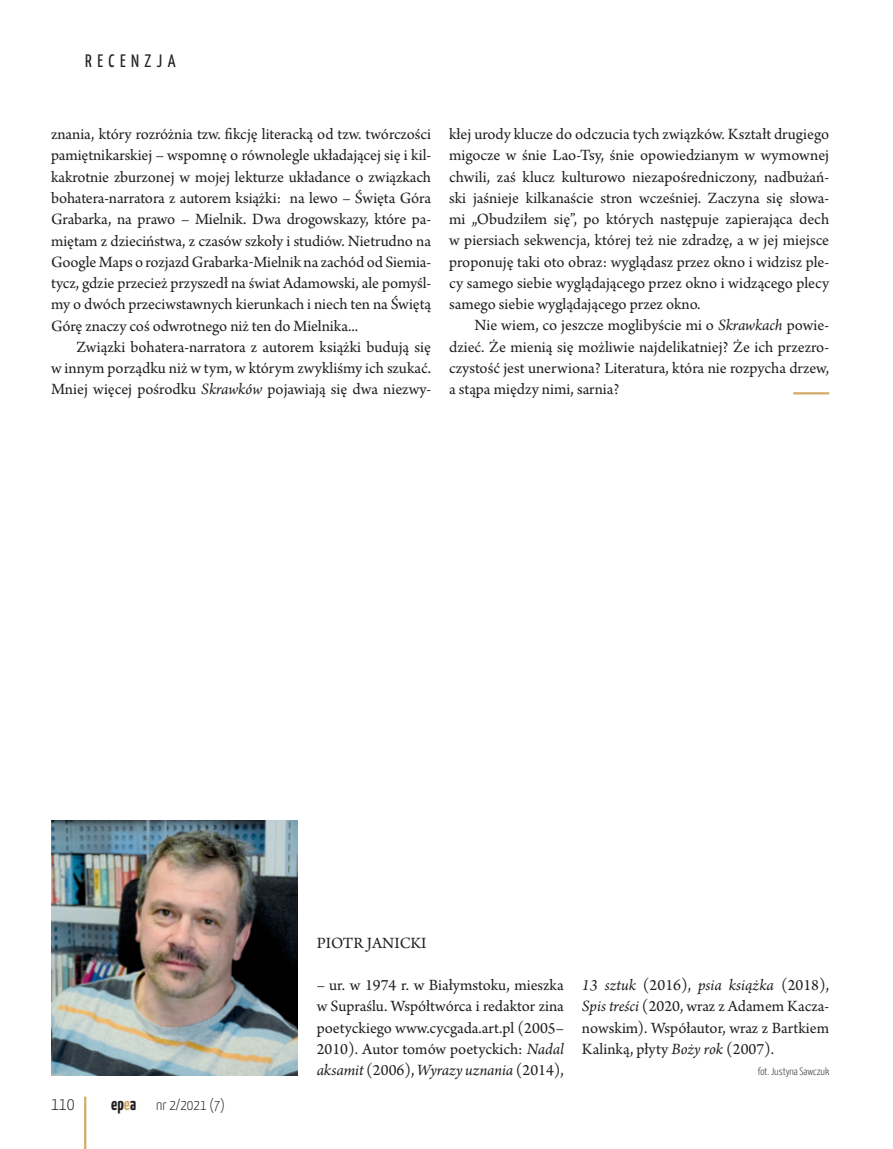
<style>
.page{position:relative;width:893px;height:1149px;background:#fff}
.page>*{position:absolute;margin:0;border:0;box-sizing:border-box;transform-origin:0 0}
.t1{font:18px "Yanone Kaffeesatz";letter-spacing:.3em;color:#231f20}
.t2{font:300 18px "Yanone Kaffeesatz";color:#231f20}
.t3{font:16.5px/21.3px "Arno Pro";color:#231f20;text-align:justify}
.t4{font:300 15px "Yanone Kaffeesatz";color:#231f20}
.t5{font:300 10.5px "Yanone Kaffeesatz";color:#231f20}
.s1{font-style:italic}
.s2{font-weight:700;font-size:18px}
.s3{font-weight:700;font-size:18px;color:#d2ab66}
</style>
<div class="page">
<hr style="left:84px;top:1096px;width:2px;height:52px;background:#d2ab66">
<img style="left:51px;top:820px;width:247px;height:254px">
<hr style="left:793px;top:392px;width:36px;height:2px;background:#d2ab66">
<p class="t1" style="left:85px;top:50px;width:92px">RECENZJA</p>
<p class="t3" style="left:51px;top:124px;width:382px">znania, który rozróżnia tzw. fikcję literacką od tzw. twórczości pamiętnikarskiej – wspomnę o równolegle układającej się i kil&shy;kakrotnie zburzonej w mojej lekturze układance o związkach bohatera-narratora z autorem książki: na lewo – Święta Góra Grabarka, na prawo – Mielnik. Dwa drogowskazy, które pa&shy;miętam z dzieciństwa, z czasów szkoły i studiów. Nietrudno na Google Maps o rozjazd Grabarka‒Mielnik na zachód od Siemia&shy;tycz, gdzie przecież przyszedł na świat Adamowski, ale pomyśl&shy;my o dwóch przeciwstawnych kierunkach i niech ten na Świętą Górę znaczy coś odwrotnego niż ten do Mielnika...</p>
<p class="t3" style="left:51px;top:337px;width:382px;text-indent:26px">Związki bohatera-narratora z autorem książki budują się w innym porządku niż w tym, w którym zwykliśmy ich szukać.<br>Mniej więcej pośrodku <span class="s1">Skrawków</span> pojawiają się dwa niezwy-</p>
<p class="t3" style="left:449px;top:124px;width:382px">kłej urody klucze do odczucia tych związków. Kształt drugiego migocze w śnie Lao-Tsy, śnie opowiedzianym w wymownej chwili, zaś klucz kulturowo niezapośredniczony, nadbużań&shy;ski jaśnieje kilkanaście stron wcześniej. Zaczyna się słowa&shy;mi „Obudziłem się”, po których następuje zapierająca dech w piersiach sekwencja, której też nie zdradzę, a w jej miejsce proponuję taki oto obraz: wyglądasz przez okno i widzisz ple&shy;cy samego siebie wyglądającego przez okno i widzącego plecy samego siebie wyglądającego przez okno.</p>
<p class="t3" style="left:449px;top:315px;width:382px;text-indent:26px">Nie wiem, co jeszcze moglibyście mi o <span class="s1">Skrawkach</span> powie&shy;dzieć. Że mienią się możliwie najdelikatniej? Że ich przezro&shy;czystość jest unerwiona? Literatura, która nie rozpycha drzew, a stąpa między nimi, sarnia?</p>
<p class="t3" style="left:317px;top:932px;width:111px">PIOTR JANICKI</p>
<p class="t2" style="left:51px;top:1092px;width:25px">110</p>
<p class="t4" style="left:111px;top:1095px;width:115px"><span class="s2">ep</span><span class="s3">e</span><span class="s2">a</span> nr 2/2021 (7)</p>
<p class="t3" style="left:317px;top:975px;width:249px">– ur. w 1974 r. w Białymstoku, mieszka w Supraślu. Współtwórca i redaktor zina poetyckiego www.cycgada.art.pl (2005– 2010). Autor tomów poetyckich: <span class="s1">Nadal aksamit</span> (2006), <span class="s1">Wyrazy uznania</span> (2014),</p>
<p class="t3" style="left:582px;top:974px;width:249px"><span class="s1">13 sztuk</span> (2016), <span class="s1">psia książka</span> (2018), <span class="s1">Spis treści</span> (2020, wraz z Adamem Kacza&shy;nowskim). Współautor, wraz z Bartkiem Kalinką, płyty <span class="s1">Boży rok</span> (2007).</p>
<p class="t5" style="left:758px;top:1064px;width:73px">fot. Justyna Sawczuk</p>
</div>
